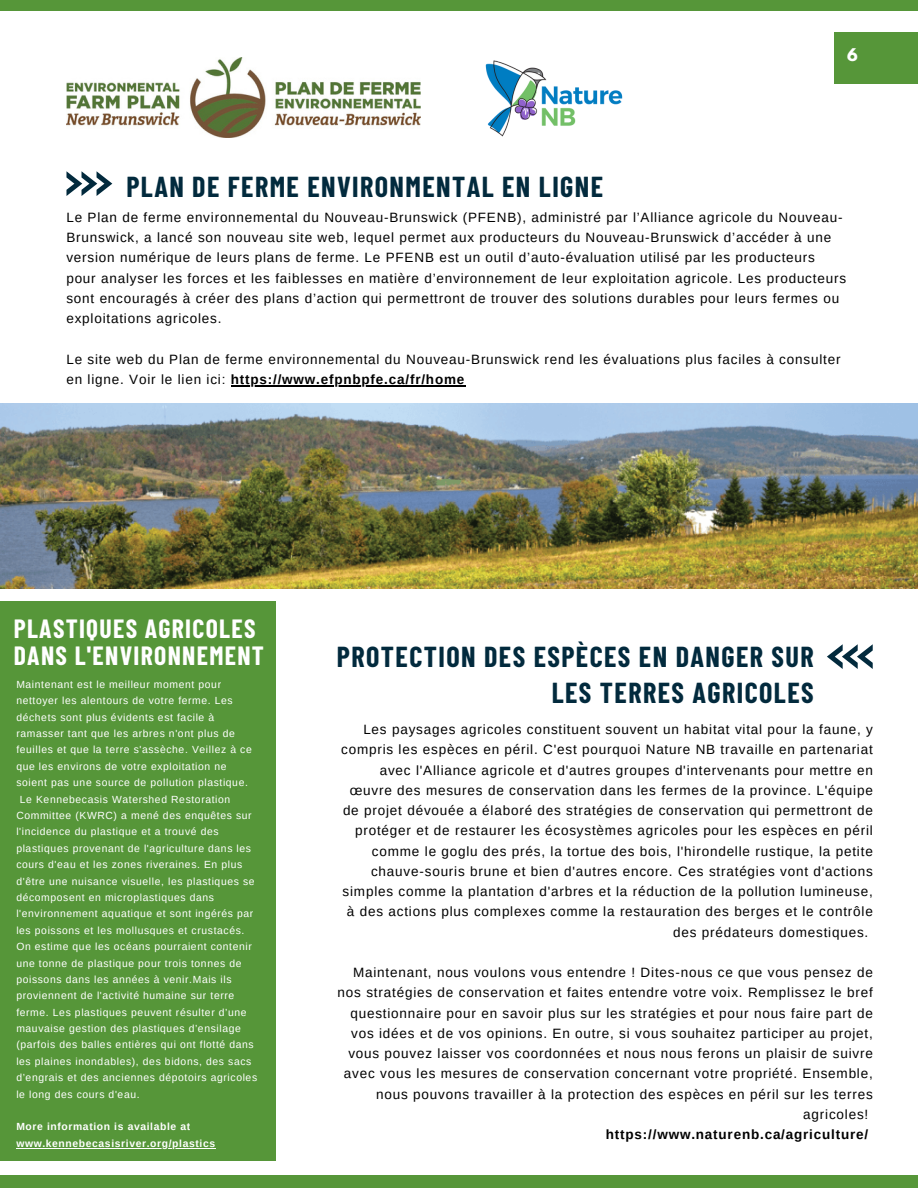
<style>
.page{position:relative;width:918px;height:1188px;background:#fff}
.page>*{position:absolute;margin:0;border:0;box-sizing:border-box;transform-origin:0 0}
.t1{font:700 28.2px/36px "Barlow Condensed";letter-spacing:.05em;color:#022a3d;text-align:right}
.t2{font:700 25.8px/27px "Barlow Condensed";letter-spacing:.05em;color:#fff}
.t3{font:700 15.45px "League Spartan";color:#fff}
.t4{font:13.5px/20.2px "Arimo";letter-spacing:.06em;color:#000}
.t5{font:700 13.5px "Arimo";letter-spacing:.06em;color:#000}
.t6{font:10.35px "Arimo";letter-spacing:.06em;color:#fff}
.t7{font:700 10.35px/16.4px "Arimo";letter-spacing:.06em;color:#fff}
.s1{font-weight:700}
</style>
<div class="page">
<svg style="left:66px;top:171px;width:46px;height:25px"></svg>
<div style="left:0;top:0;width:918px;height:11px;background:#569639"></div>
<div style="left:0;top:1175px;width:918px;height:13px;background:#569639"></div>
<div style="left:834px;top:32px;width:84px;height:51px;background:#569639"></div>
<img style="left:66px;top:58px;width:355px;height:80px">
<img style="left:0;top:404px;width:918px;height:184px">
<svg style="left:827px;top:644px;width:45px;height:25px"></svg>
<div style="left:0;top:601px;width:275px;height:559px;background:#569639"></div>
<img style="left:485px;top:60px;width:138px;height:77px">
<hr style="left:231px;top:385px;width:234px;height:1px;background:#000">
<hr style="left:16px;top:1148px;width:200px;height:1px;background:#fff">
<h1 class="t1" style="left:126px;top:168px;width:478px">PLAN DE FERME ENVIRONMENTAL EN LIGNE</h1>
<p class="t3" style="left:847px;top:47px;width:12px">6</p>
<p class="t4" style="left:66px;top:207px;width:781px">Le Plan de ferme environnemental du Nouveau-Brunswick (PFENB), administré par l’Alliance agricole du Nouveau-Brunswick, a lancé son nouveau site web, lequel permet aux producteurs du Nouveau-Brunswick d’accéder à une version numérique de leurs plans de ferme. Le PFENB est un outil d’auto-évaluation utilisé par les producteurs pour analyser les forces et les faiblesses en matière d’environnement de leur exploitation agricole. Les producteurs sont encouragés à créer des plans d’action qui permettront de trouver des solutions durables pour leurs fermes ou exploitations agricoles.</p>
<p class="t4" style="left:66px;top:349px;width:776px">Le site web du Plan de ferme environnemental du Nouveau-Brunswick rend les évaluations plus faciles à consulter en ligne. Voir le lien ici: <span class="s1">https://www.efpnbpfe.ca/fr/home</span></p>
<h2 class="t2" style="left:14px;top:614px;width:252px">PLASTIQUES AGRICOLES<br>DANS L'ENVIRONNEMENT</h2>
<p class="t6" style="left:16px;top:679px;width:206px">Maintenant est le meilleur moment pour</p>
<p class="t6" style="left:16px;top:695px;width:218px">nettoyer les alentours de votre ferme. Les</p>
<p class="t6" style="left:16px;top:711px;width:199px">déchets sont plus évidents est facile à</p>
<p class="t6" style="left:16px;top:728px;width:220px">ramasser tant que les arbres n'ont plus de</p>
<p class="t6" style="left:16px;top:744px;width:237px">feuilles et que la terre s'assèche. Veillez à ce</p>
<p class="t6" style="left:16px;top:761px;width:212px">que les environs de votre exploitation ne</p>
<p class="t6" style="left:16px;top:777px;width:233px">soient pas une source de pollution plastique.</p>
<p class="t6" style="left:20px;top:793px;width:212px">Le Kennebecasis Watershed Restoration</p>
<p class="t6" style="left:16px;top:810px;width:237px">Committee (KWRC) a mené des enquêtes sur</p>
<p class="t6" style="left:16px;top:826px;width:204px">l'incidence du plastique et a trouvé des</p>
<p class="t6" style="left:16px;top:842px;width:236px">plastiques provenant de l'agriculture dans les</p>
<p class="t6" style="left:16px;top:859px;width:228px">cours d'eau et les zones riveraines. En plus</p>
<p class="t6" style="left:16px;top:875px;width:240px">d'être une nuisance visuelle, les plastiques se</p>
<p class="t6" style="left:16px;top:892px;width:199px">décomposent en microplastiques dans</p>
<p class="t6" style="left:16px;top:908px;width:239px">l'environnement aquatique et sont ingérés par</p>
<p class="t6" style="left:16px;top:924px;width:230px">les poissons et les mollusques et crustacés.</p>
<p class="t6" style="left:16px;top:941px;width:237px">On estime que les océans pourraient contenir</p>
<p class="t6" style="left:16px;top:957px;width:227px">une tonne de plastique pour trois tonnes de</p>
<p class="t6" style="left:16px;top:974px;width:217px">poissons dans les années à venir.Mais ils</p>
<p class="t6" style="left:16px;top:990px;width:219px">proviennent de l'activité humaine sur terre</p>
<p class="t6" style="left:16px;top:1006px;width:232px">ferme. Les plastiques peuvent résulter d’une</p>
<p class="t6" style="left:16px;top:1023px;width:226px">mauvaise gestion des plastiques d’ensilage</p>
<p class="t6" style="left:16px;top:1039px;width:239px">(parfois des balles entières qui ont flotté dans</p>
<p class="t6" style="left:16px;top:1055px;width:237px">les plaines inondables), des bidons, des sacs</p>
<p class="t6" style="left:16px;top:1072px;width:242px">d’engrais et des anciennes dépotoirs agricoles</p>
<p class="t6" style="left:16px;top:1088px;width:125px">le long des cours d'eau.</p>
<p class="t7" style="left:16px;top:1119px;width:200px">More information is available at www.kennebecasisriver.org/plastics</p>
<h1 class="t1" style="left:337px;top:637px;width:478px">PROTECTION DES ESPÈCES EN DANGER SUR<br>LES TERRES AGRICOLES</h1>
<p class="t4" style="left:363px;top:719px;width:511px">Les paysages agricoles constituent souvent un habitat vital pour la faune, y</p>
<p class="t4" style="left:341px;top:740px;width:533px">compris les espèces en péril. C'est pourquoi Nature NB travaille en partenariat</p>
<p class="t4" style="left:380px;top:760px;width:495px">avec l'Alliance agricole et d'autres groupes d'intervenants pour mettre en</p>
<p class="t4" style="left:350px;top:780px;width:525px">œuvre des mesures de conservation dans les fermes de la province. L'équipe</p>
<p class="t4" style="left:343px;top:800px;width:531px">de projet dévouée a élaboré des stratégies de conservation qui permettront de</p>
<p class="t4" style="left:355px;top:821px;width:519px">protéger et de restaurer les écosystèmes agricoles pour les espèces en péril</p>
<p class="t4" style="left:372px;top:841px;width:502px">comme le goglu des prés, la tortue des bois, l'hirondelle rustique, la petite</p>
<p class="t4" style="left:371px;top:861px;width:503px">chauve-souris brune et bien d'autres encore. Ces stratégies vont d'actions</p>
<p class="t4" style="left:343px;top:881px;width:532px">simples comme la plantation d'arbres et la réduction de la pollution lumineuse,</p>
<p class="t4" style="left:347px;top:902px;width:527px">à des actions plus complexes comme la restauration des berges et le contrôle</p>
<p class="t4" style="left:673px;top:922px;width:197px">des prédateurs domestiques.</p>
<p class="t4" style="left:353px;top:962px;width:521px">Maintenant, nous voulons vous entendre ! Dites-nous ce que vous pensez de</p>
<p class="t4" style="left:338px;top:983px;width:537px">nos stratégies de conservation et faites entendre votre voix. Remplissez le bref</p>
<p class="t4" style="left:350px;top:1003px;width:524px">questionnaire pour en savoir plus sur les stratégies et pour nous faire part de</p>
<p class="t4" style="left:351px;top:1023px;width:523px">vos idées et de vos opinions. En outre, si vous souhaitez participer au projet,</p>
<p class="t4" style="left:348px;top:1043px;width:526px">vous pouvez laisser vos coordonnées et nous nous ferons un plaisir de suivre</p>
<p class="t4" style="left:344px;top:1064px;width:530px">avec vous les mesures de conservation concernant votre propriété. Ensemble,</p>
<p class="t4" style="left:376px;top:1084px;width:498px">nous pouvons travailler à la protection des espèces en péril sur les terres</p>
<p class="t4" style="left:803px;top:1104px;width:67px">agricoles!</p>
<p class="t5" style="left:606px;top:1127px;width:264px">https://www.naturenb.ca/agriculture/</p>
</div>
